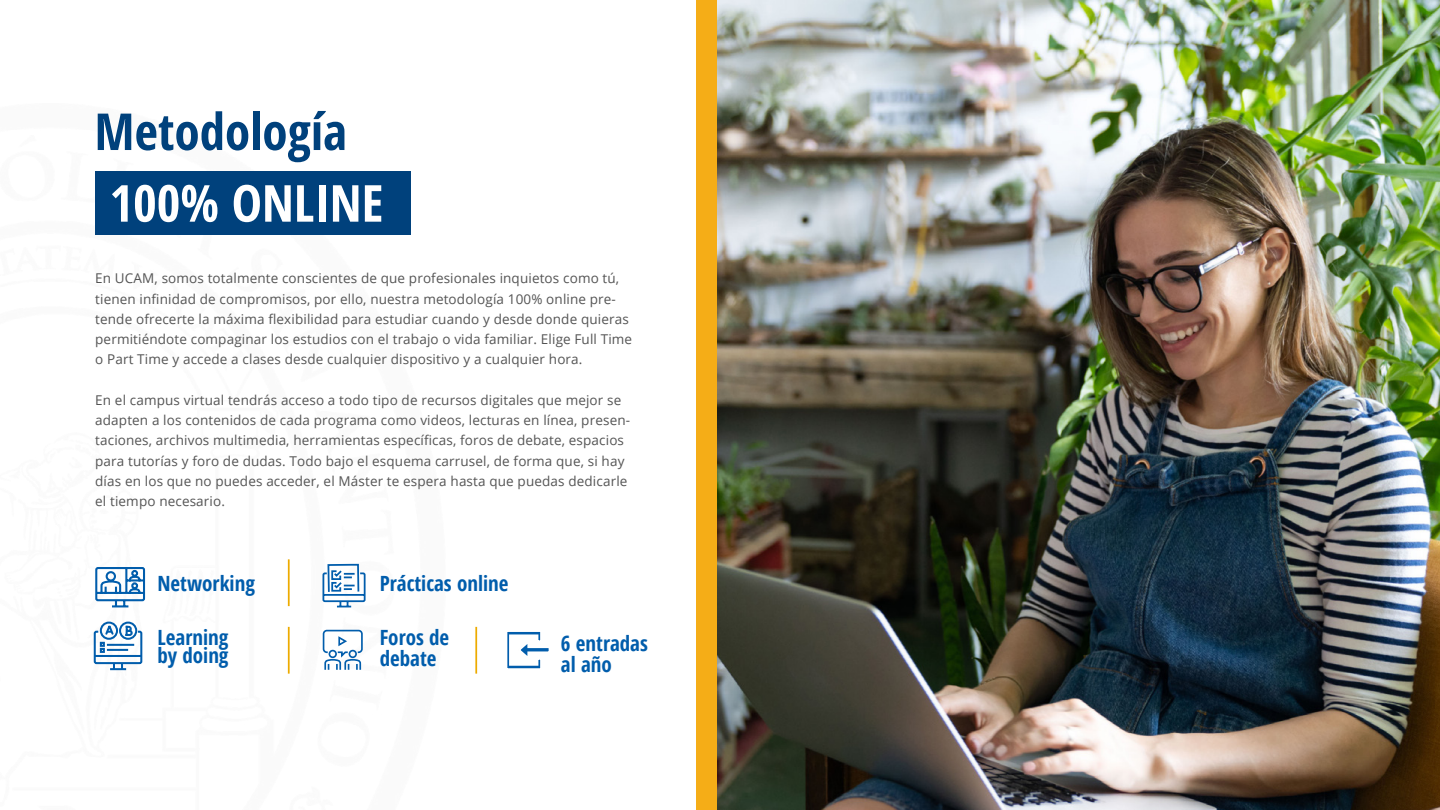
<style>
.page{position:relative;width:1440px;height:810px;background:#fff}
.page>*{position:absolute;margin:0;border:0;box-sizing:border-box;transform-origin:0 0}
.t1{font:700 condensed 51px "Open Sans";color:#00417c}
.t2{font:700 condensed 51px "Open Sans";color:#fff}
.t3{font:700 condensed 21px/21px "Open Sans";color:#015dac}
.t4{font:13.5px/20.2px "Open Sans";letter-spacing:.01em;color:#545454}
</style>
<div class="page">
<img style="left:717px;top:0;width:723px;height:810px">
<div style="left:696px;top:0;width:21px;height:810px;background:#f5ad17"></div>
<div style="left:95px;top:171px;width:315px;height:63px;background:#00417c"></div>
<svg style="left:95px;top:567px;width:51px;height:41px"></svg>
<div style="left:288px;top:560px;width:2px;height:46px;border:1px solid #edab00"></div>
<div style="left:288px;top:627px;width:2px;height:47px;border:1px solid #edab00"></div>
<div style="left:476px;top:627px;width:1px;height:47px;border:1px solid #edab00"></div>
<svg style="left:322px;top:563px;width:44px;height:45px"></svg>
<svg style="left:93px;top:621px;width:50px;height:50px"></svg>
<svg style="left:322px;top:629px;width:41px;height:41px"></svg>
<svg style="left:507px;top:632px;width:42px;height:37px"></svg>
<h1 class="t1" style="left:94px;top:96px;width:254px">Metodología</h1>
<h1 class="t2" style="left:110px;top:168px;width:275px">100% ONLINE</h1>
<p class="t4" style="left:95px;top:268px;width:538px">En UCAM, somos totalmente conscientes de que profesionales inquietos como tú, tienen infinidad de compromisos, por ello, nuestra metodología 100% online pre&shy;tende ofrecerte la máxima flexibilidad para estudiar cuando y desde donde quieras permitiéndote compaginar los estudios con el trabajo o vida familiar. Elige Full Time o Part Time y accede a clases desde cualquier dispositivo y a cualquier hora.</p>
<p class="t4" style="left:95px;top:389px;width:536px">En el campus virtual tendrás acceso a todo tipo de recursos digitales que mejor se adapten a los contenidos de cada programa como videos, lecturas en línea, presen&shy;taciones, archivos multimedia, herramientas específicas, foros de debate, espacios para tutorías y foro de dudas. Todo bajo el esquema carrusel, de forma que, si hay días en los que no puedes acceder, el Máster te espera hasta que puedas dedicarle el tiempo necesario.</p>
<h2 class="t3" style="left:158px;top:572px;width:99px">Networking</h2>
<h2 class="t3" style="left:380px;top:572px;width:130px">Prácticas online</h2>
<h2 class="t3" style="left:158px;top:627px;width:73px;line-height:18.8px">Learning by doing</h2>
<h2 class="t3" style="left:380px;top:627px;width:71px">Foros de debate</h2>
<h2 class="t3" style="left:561px;top:632px;width:88px">6 entradas al año</h2>
</div>
